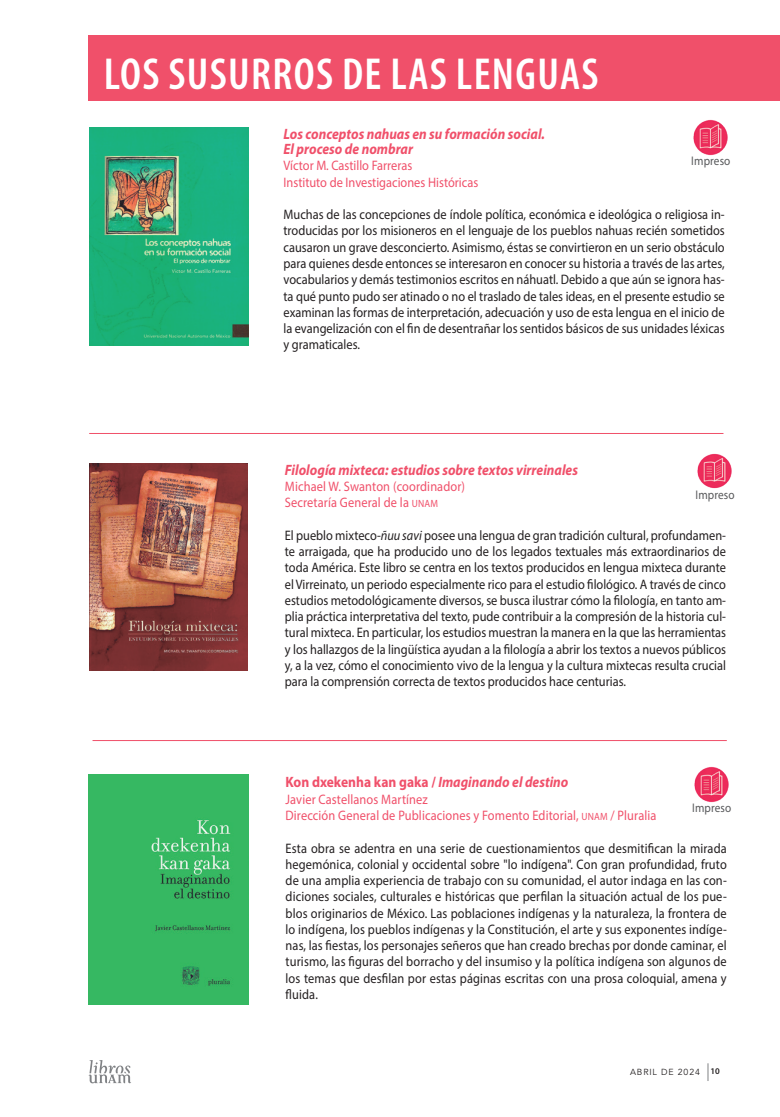
<style>
.page{position:relative;width:780px;height:1117px;background:#fff}
.page>*{position:absolute;margin:0;border:0;box-sizing:border-box;transform-origin:0 0}
.Sección{font:600 condensed 45px "Myriad Pro";letter-spacing:.03em;color:#fff}
._2_Título_libro_secu{font:italic 700 15px "Myriad Pro";color:#f0506a;scale:.9 1}
._2_Título_libro_secu-2{font:700 15px "Myriad Pro";color:#f0506a;scale:.9 1}
._2_Texto_interior_se{font:13.75px/16.2px "Myriad Pro";color:#231f20;text-align:justify;scale:.9 1}
.texto_int{font:13.75px "Myriad Pro";color:#f0506a;scale:.9 1}
._2_Título_libro_secu-3{font:13.75px "Myriad Pro";letter-spacing:.01em;color:#f0506a;scale:.9 1}
.texto_int-2{font:12.5px "Myriad Pro";letter-spacing:.01em;color:#57585a;scale:.9 1}
.t1{font:8.75px "Avenir LT Std";letter-spacing:.1em;color:#231f20}
.s1{font-size:10.5px}
.s2{font-style:italic}
.s3{font-family:"Myriad Pro";font-weight:600}
</style>
<div class="page">
<svg style="left:89px;top:1060px;width:42px;height:23px"></svg>
<svg style="left:707px;top:1063px;width:1px;height:17px"></svg>
<img style="left:89px;top:774px;width:159px;height:229px">
<div style="left:89px;top:35px;width:691px;height:66px;background:#f0506a"></div>
<hr style="left:92px;top:740px;width:634px;height:1px;background:#f0506a">
<hr style="left:89px;top:433px;width:634px;height:1px;background:#f0506a">
<img style="left:697px;top:453px;width:35px;height:36px">
<img style="left:693px;top:119px;width:35px;height:37px">
<img style="left:694px;top:766px;width:35px;height:37px">
<img style="left:89px;top:463px;width:159px;height:207px">
<img style="left:89px;top:128px;width:159px;height:217px">
<p class="Sección" style="left:104px;top:49px;width:496px">LOS SUSURROS DE LAS LENGUAS</p>
<p class="_2_Título_libro_secu" style="left:283px;top:124px;width:292px">Los conceptos nahuas en su formación social.</p>
<p class="_2_Título_libro_secu" style="left:283px;top:139px;width:145px">El proceso de nombrar</p>
<p class="texto_int" style="left:283px;top:157px;width:144px">Víctor M. Castillo Farreras</p>
<p class="texto_int" style="left:283px;top:173px;width:218px">Instituto de Investigaciones Históricas</p>
<p class="_2_Texto_interior_se" style="left:283px;top:206px;width:492px">Muchas de las concepciones de índole política, económica e ideológica o religiosa in&shy;troducidas por los misioneros en el lenguaje de los pueblos nahuas recién sometidos causaron un grave desconcierto. Asimismo, éstas se convirtieron en un serio obstáculo para quienes desde entonces se interesaron en conocer su historia a través de las artes, vocabularios y demás testimonios escritos en náhuatl. Debido a que aún se ignora has&shy;ta qué punto pudo ser atinado o no el traslado de tales ideas, en el presente estudio se examinan las formas de interpretación, adecuación y uso de esta lengua en el inicio de la evangelización con el fin de desentrañar los sentidos básicos de sus unidades léxicas y gramaticales.</p>
<p class="texto_int-2" style="left:691px;top:153px;width:45px">Impreso</p>
<p class="_2_Título_libro_secu" style="left:285px;top:460px;width:327px">Filología mixteca: estudios sobre textos virreinales</p>
<p class="texto_int" style="left:285px;top:478px;width:202px">Michael W. Swanton (coordinador)</p>
<p class="texto_int" style="left:285px;top:494px;width:171px">Secretaría General de la <span class="s1">UNAM</span></p>
<p class="_2_Texto_interior_se" style="left:285px;top:526px;width:492px">El pueblo mixteco-<span class="s2">ñuu savi</span> posee una lengua de gran tradición cultural, profundamen&shy;te arraigada, que ha producido uno de los legados textuales más extraordinarios de toda América. Este libro se centra en los textos producidos en lengua mixteca durante el Virreinato, un periodo especialmente rico para el estudio filológico. A través de cinco estudios metodológicamente diversos, se busca ilustrar cómo la filología, en tanto am&shy;plia práctica interpretativa del texto, pude contribuir a la compresión de la historia cul&shy;tural mixteca. En particular, los estudios muestran la manera en la que las herramientas y los hallazgos de la lingüística ayudan a la filología a abrir los textos a nuevos públicos y, a la vez, cómo el conocimiento vivo de la lengua y la cultura mixtecas resulta crucial para la comprensión correcta de textos producidos hace centurias.</p>
<p class="texto_int-2" style="left:695px;top:487px;width:45px">Impreso</p>
<p class="_2_Título_libro_secu-2" style="left:285px;top:772px;width:316px">Kon dxekenha kan gaka / <span class="s2">Imaginando el destino</span></p>
<p class="_2_Título_libro_secu-3" style="left:285px;top:790px;width:160px">Javier Castellanos Martínez</p>
<p class="_2_Título_libro_secu-3" style="left:285px;top:806px;width:413px">Dirección General de Publicaciones y Fomento Editorial, <span class="s1">UNAM</span> / Pluralia</p>
<p class="_2_Texto_interior_se" style="left:285px;top:839px;width:492px">Esta obra se adentra en una serie de cuestionamientos que desmitifican la mirada hegemónica, colonial y occidental sobre "lo indígena". Con gran profundidad, fruto de una amplia experiencia de trabajo con su comunidad, el autor indaga en las con&shy;diciones sociales, culturales e históricas que perfilan la situación actual de los pue&shy;blos originarios de México. Las poblaciones indígenas y la naturaleza, la frontera de lo indígena, los pueblos indígenas y la Constitución, el arte y sus exponentes indíge&shy;nas, las fiestas, los personajes señeros que han creado brechas por donde caminar, el turismo, las figuras del borracho y del insumiso y la política indígena son algunos de los temas que desfilan por estas páginas escritas con una prosa coloquial, amena y fluida.</p>
<p class="texto_int-2" style="left:692px;top:800px;width:45px">Impreso</p>
<p class="t1" style="left:630px;top:1066px;width:91px">ABRIL DE 2024 <span class="s3">10</span></p>
</div>
